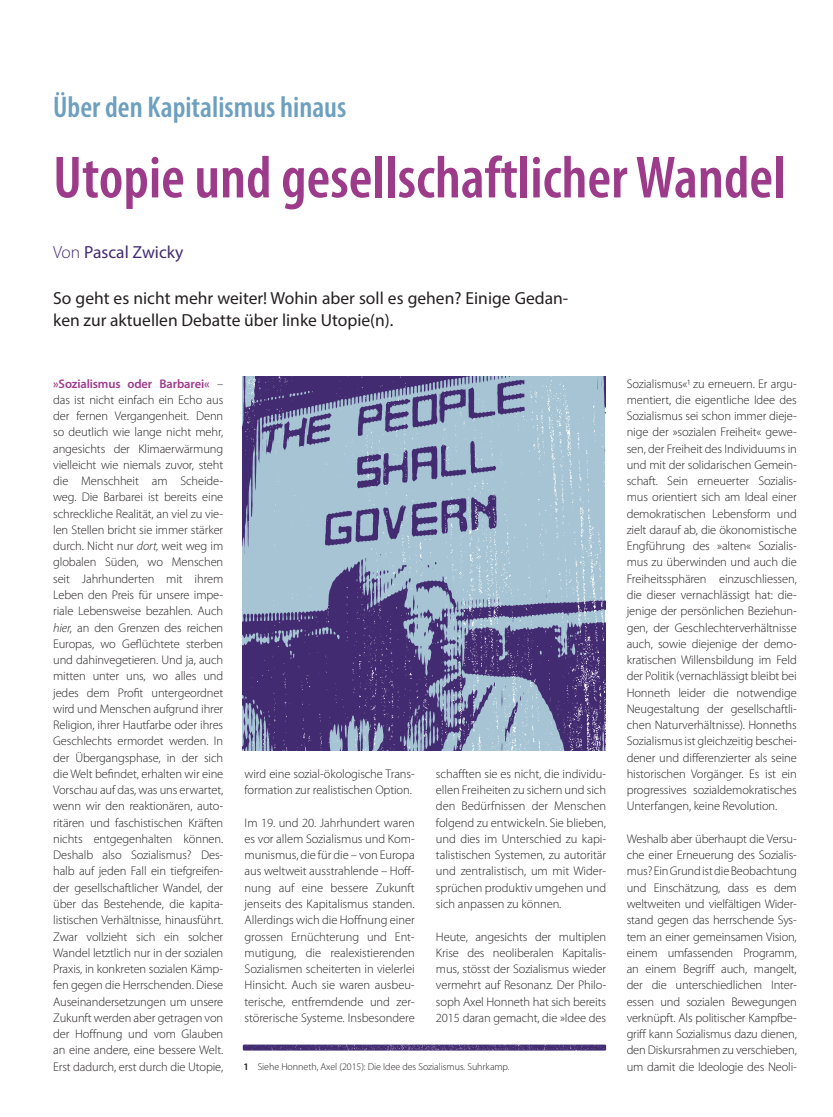
<style>
.page{position:relative;width:833px;height:1117px;background:#fff}
.page>*{position:absolute;margin:0;border:0;box-sizing:border-box;transform-origin:0 0}
.t1{font:600 condensed 60px "Myriad Pro";color:#9d3b8b}
.t2{font:600 condensed 30px "Myriad Pro";color:#6d9fbf}
.t3{font:17.5px/22.5px "Myriad Pro";color:#231f20}
.t4{font:17.5px "Myriad Pro";color:#432b72}
.t5{font:300 12.5px/16.2px "Myriad Pro";letter-spacing:-.01em;color:#231f20;text-align:justify}
.t6{font:300 10px "Myriad Pro";letter-spacing:-.005em;color:#231f20}
.s1{font-weight:300}
.s2{font-weight:600;color:#9d3b8b}
.s3{font-style:italic}
.s4{font-weight:600}
</style>
<div class="page">
<img style="left:243px;top:1044px;width:363px;height:6px">
<img style="left:244px;top:376px;width:362px;height:374px">
<h2 class="t2" style="left:53px;top:89px;width:295px">Über den Kapitalismus hinaus</h2>
<h1 class="t1" style="left:53px;top:140px;width:734px">Utopie und gesellschaftlicher Wandel</h1>
<h3 class="t4" style="left:53px;top:241px;width:132px"><span class="s1">Von</span> Pascal Zwicky</h3>
<h3 class="t3" style="left:53px;top:286px;width:516px">So geht es nicht mehr weiter! Wohin aber soll es gehen? Einige Gedan&shy;ken zur aktuellen Debatte über linke Utopie(n).</h3>
<p class="t5" style="left:53px;top:375px;width:172px"><span class="s2">»Sozialismus oder Barbarei«</span> – das ist nicht einfach ein Echo aus der fernen Vergangenheit. Denn so deutlich wie lange nicht mehr, angesichts der Klimaerwärmung vielleicht wie niemals zuvor, steht die Menschheit am Scheide&shy;weg. Die Barbarei ist bereits eine schreckliche Realität, an viel zu vie&shy;len Stellen bricht sie immer stärker durch. Nicht nur <span class="s3">dort,</span> weit weg im globalen Süden, wo Menschen seit Jahrhunderten mit ihrem Leben den Preis für unsere impe&shy;riale Lebensweise bezahlen. Auch <span class="s3">hier,</span> an den Grenzen des reichen Europas, wo Geflüchtete sterben und dahinvegetieren. Und ja, auch mitten unter uns, wo alles und jedes dem Profit untergeordnet wird und Menschen aufgrund ihrer Religion, ihrer Hautfarbe oder ihres Geschlechts ermordet werden. In der Übergangsphase, in der sich die Welt befindet, erhalten wir eine Vorschau auf das, was uns erwartet, wenn wir den reaktionären, auto&shy;ritären und faschistischen Kräften nichts entgegenhalten können.<br>Deshalb also Sozialismus? Des&shy;halb auf jeden Fall ein tiefgreifen&shy;der gesellschaftlicher Wandel, der über das Bestehende, die kapita&shy;listischen Verhältnisse, hinausführt.<br>Zwar vollzieht sich ein solcher Wandel letztlich nur in der sozialen Praxis, in konkreten sozialen Kämp&shy;fen gegen die Herrschenden. Diese Auseinandersetzungen um unsere Zukunft werden aber getragen von der Hoffnung und vom Glauben an eine andere, eine bessere Welt.<br>Erst dadurch, erst durch die Utopie,</p>
<p class="t5" style="left:626px;top:375px;width:172px">Sozialismus«1 zu erneuern. Er argu&shy;mentiert, die eigentliche Idee des Sozialismus sei schon immer dieje&shy;nige der »sozialen Freiheit« gewe&shy;sen, der Freiheit des Individuums in und mit der solidarischen Gemein&shy;schaft. Sein erneuerter Sozialis&shy;mus orientiert sich am Ideal einer demokratischen Lebensform und zielt darauf ab, die ökonomistische Engführung des »alten« Sozialis&shy;mus zu überwinden und auch die Freiheitssphären einzuschliessen, die dieser vernachlässigt hat: die&shy;jenige der persönlichen Beziehun&shy;gen, der Geschlechterverhältnisse auch, sowie diejenige der demo&shy;kratischen Willensbildung im Feld der Politik (vernachlässigt bleibt bei Honneth leider die notwendige Neugestaltung der gesellschaftli&shy;chen Naturverhältnisse). Honneths Sozialismus ist gleichzeitig beschei&shy;dener und differenzierter als seine historischen Vorgänger. Es ist ein progressives sozialdemokratisches Unterfangen, keine Revolution.</p>
<p class="t5" style="left:436px;top:765px;width:172px">schafften sie es nicht, die individu&shy;ellen Freiheiten zu sichern und sich den Bedürfnissen der Menschen folgend zu entwickeln. Sie blieben, und dies im Unterschied zu kapi&shy;talistischen Systemen, zu autoritär und zentralistisch, um mit Wider&shy;sprüchen produktiv umgehen und sich anpassen zu können.</p>
<p class="t5" style="left:436px;top:927px;width:172px">Heute, angesichts der multiplen Krise des neoliberalen Kapitalis&shy;mus, stösst der Sozialismus wieder vermehrt auf Resonanz. Der Philo&shy;soph Axel Honneth hat sich bereits 2015 daran gemacht, die »Idee des</p>
<p class="t5" style="left:244px;top:765px;width:172px">wird eine sozial-ökologische Trans&shy;formation zur realistischen Option.</p>
<p class="t5" style="left:244px;top:814px;width:172px">Im 19. und 20. Jahrhundert waren es vor allem Sozialismus und Kom&shy;munismus, die für die – von Europa aus weltweit ausstrahlende – Hoff&shy;nung auf eine bessere Zukunft jenseits des Kapitalismus standen.<br>Allerdings wich die Hoffnung einer grossen Ernüchterung und Ent&shy;mutigung, die realexistierenden Sozialismen scheiterten in vielerlei Hinsicht. Auch sie waren ausbeu&shy;terische, entfremdende und zer&shy;störerische Systeme. Insbesondere</p>
<p class="t5" style="left:626px;top:830px;width:172px">Weshalb aber überhaupt die Versu&shy;che einer Erneuerung des Sozialis&shy;mus? Ein Grund ist die Beobachtung und Einschätzung, dass es dem weltweiten und vielfältigen Wider&shy;stand gegen das herrschende Sys&shy;tem an einer gemeinsamen Vision, einem umfassenden Programm, an einem Begriff auch, mangelt, der die unterschiedlichen Inter&shy;essen und sozialen Bewegungen verknüpft. Als politischer Kampfbe&shy;griff kann Sozialismus dazu dienen, den Diskursrahmen zu verschieben, um damit die Ideologie des Neoli-</p>
<p class="t6" style="left:243px;top:1060px;width:268px"><span class="s4">1</span> Siehe Honneth, Axel (2015): Die Idee des Sozialismus. Suhrkamp.</p>
</div>
